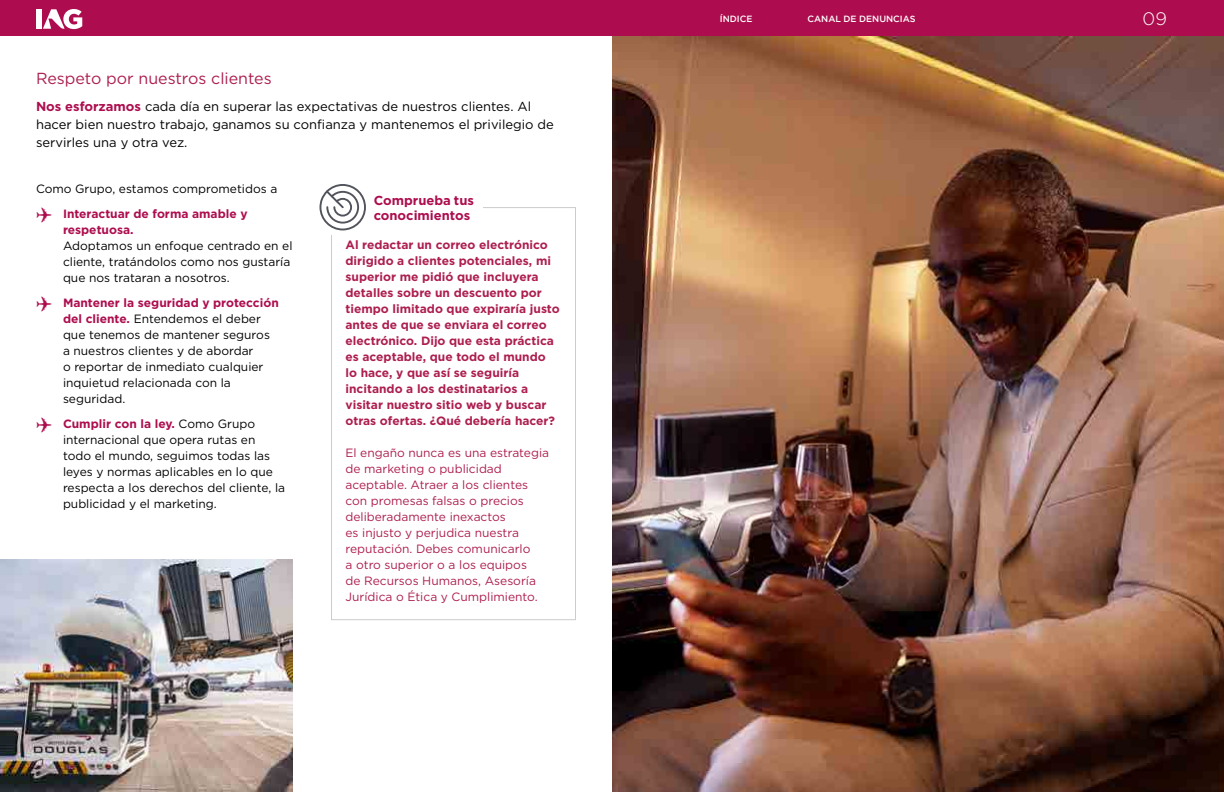
<style>
.page{position:relative;width:1224px;height:792px;background:#fff}
.page>*{position:absolute;margin:0;border:0;box-sizing:border-box;transform-origin:0 0}
.t1{font:300 18px "Gotham";color:#fff}
.t2{font:16px "Gotham";color:#ad1e50}
.t3{font:13px/18px "Gotham";color:#000}
.t4{font:700 13px/15.6px "Gotham";color:#ad0d4e}
.t5{font:12px/16px "Gotham";color:#000}
.t6{font:700 12px/16px "Gotham";color:#ad1e50}
.t7{font:12px/16px "Gotham";color:#ad1e50}
.t8{font:700 12px "Gotham";color:#ad0d4e}
.t9{font:500 9px "Gotham";color:#fff}
.s1{font-weight:700;color:#ad0d4e}
.s2{color:#ad0d4e}
</style>
<div class="page">
<img style="left:612px;top:36px;width:612px;height:756px">
<div style="left:331px;top:207px;width:245px;height:413px;border:1px solid #ccc"></div>
<div style="left:320px;top:184px;width:56px;height:50px;background:#fff"></div>
<div style="left:374px;top:198px;width:109px;height:19px;background:#fff"></div>
<svg style="left:319px;top:184px;width:47px;height:46px"></svg>
<img style="left:0;top:560px;width:292px;height:232px">
<div style="left:0;top:0;width:1224px;height:36px;background:#ad0d4e"></div>
<div style="left:36px;top:9px;width:5px;height:20px;background:#fff"></div>
<svg style="left:43px;top:9px;width:39px;height:20px"></svg>
<h2 class="t2" style="left:36px;top:69px;width:237px">Respeto por nuestros clientes</h2>
<p class="t3" style="left:36px;top:97px;width:519px"><span class="s1">Nos esforzamos</span> cada día en superar las expectativas de nuestros clientes. Al hacer bien nuestro trabajo, ganamos su confianza y mantenemos el privilegio de servirles una y otra vez.</p>
<p class="t5" style="left:36px;top:176px;width:243px;line-height:25px">Como Grupo, estamos comprometidos a <span class="s2">✈</span> <span class="s1">Interactuar de forma amable y</span></p>
<p class="t8" style="left:63px;top:222px;width:72px">respetuosa.</p>
<p class="t5" style="left:63px;top:237px;width:231px">Adoptamos un enfoque centrado en el cliente, tratándolos como nos gustaría que nos trataran a nosotros.</p>
<p class="t5" style="left:63px;top:294px;width:217px;text-indent:-27px"><span class="s2">✈</span> <span class="s1">Mantener la seguridad y protección del cliente.</span> Entendemos el deber que tenemos de mantener seguros a nuestros clientes y de abordar<br>o reportar de inmediato cualquier inquietud relacionada con la seguridad.</p>
<p class="t5" style="left:63px;top:415px;width:224px;text-indent:-27px"><span class="s2">✈</span> <span class="s1">Cumplir con la ley.</span> Como Grupo internacional que opera rutas en todo el mundo, seguimos todas las leyes y normas aplicables en lo que respecta a los derechos del cliente, la publicidad y el marketing.</p>
<p class="t4" style="left:374px;top:192px;width:102px">Comprueba tus conocimientos</p>
<p class="t6" style="left:346px;top:237px;width:216px">Al redactar un correo electrónico dirigido a clientes potenciales, mi superior me pidió que incluyera detalles sobre un descuento por tiempo limitado que expiraría justo antes de que se enviara el correo electrónico. Dijo que esta práctica es aceptable, que todo el mundo lo hace, y que así se seguiría incitando a los destinatarios a visitar nuestro sitio web y buscar otras ofertas. ¿Qué debería hacer?</p>
<p class="t7" style="left:346px;top:445px;width:205px">El engaño nunca es una estrategia de marketing o publicidad aceptable. Atraer a los clientes con promesas falsas o precios deliberadamente inexactos<br>es injusto y perjudica nuestra reputación. Debes comunicarlo<br>a otro superior o a los equipos<br>de Recursos Humanos, Asesoría<br>Jurídica o Ética y Cumplimiento.</p>
<p class="t9" style="left:720px;top:13px;width:34px">ÍNDICE</p>
<p class="t9" style="left:808px;top:13px;width:110px">CANAL DE DENUNCIAS</p>
<h1 class="t1" style="left:1143px;top:8px;width:26px">09</h1>
</div>
